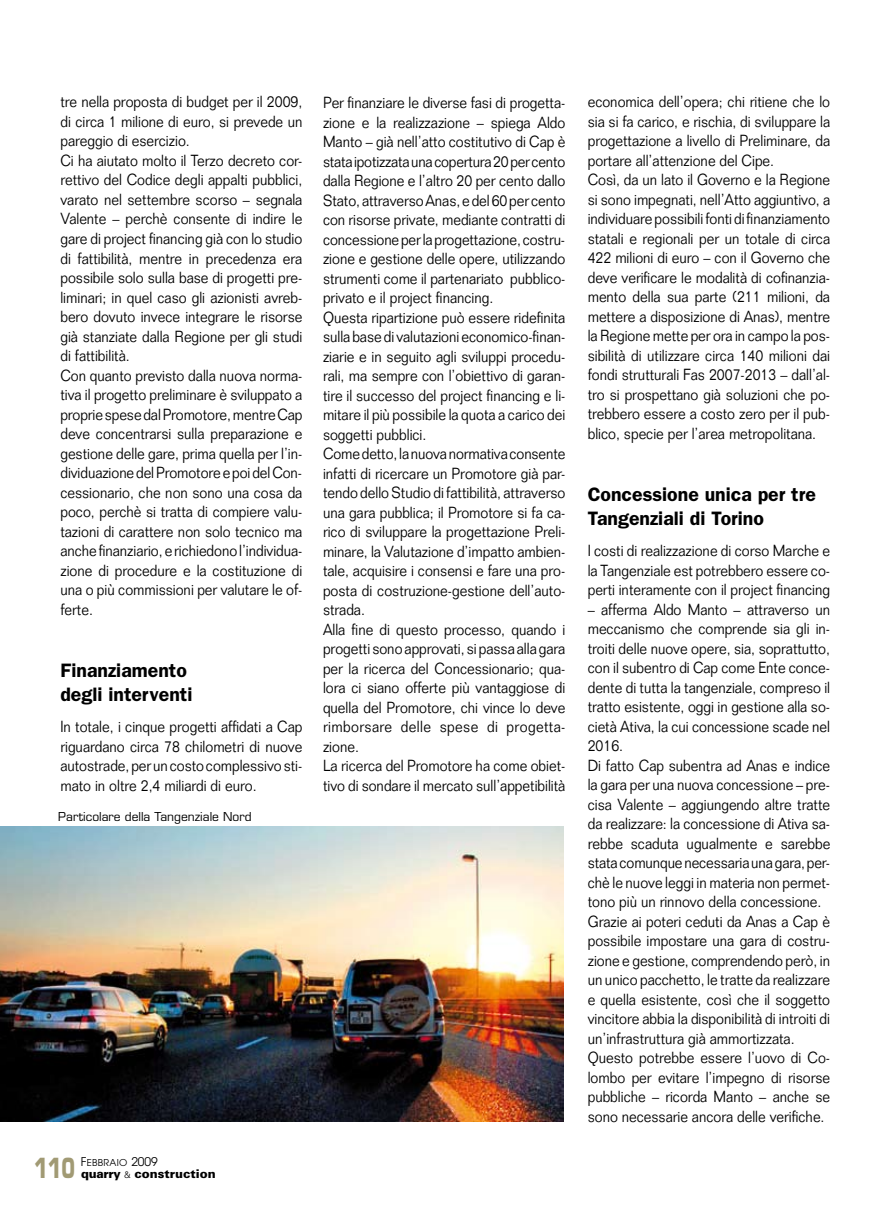
<style>
.page{position:relative;width:893px;height:1212px;background:#fff}
.page>*{position:absolute;margin:0;border:0;box-sizing:border-box;transform-origin:0 0}
.t1{font:700 27px "Eurostile";color:#a19a74;scale:.7 1}
.t2{font:600 19.5px/23.4px "Franklin Gothic";color:#000}
.t3{font:300 15.75px/19.5px "Folio";color:#000;scale:.9 1}
.t4{font:12px "Eurostile";color:#000}
.t5{font:900 12px "Univers";color:#000}
.t6{font:9.45px "Avant Garde";letter-spacing:.03em;color:#000}
.s1{font-size:12px}
.s2{font-weight:300;font-size:9px}
</style>
<div class="page">
<img style="left:0;top:826px;width:564px;height:296px">
<p class="t3" style="left:60px;top:92px;width:271px">tre nella proposta di budget per il 2009, di circa 1 milione di euro, si prevede un pareggio di esercizio.<br>Ci ha aiutato molto il Terzo decreto cor&shy;rettivo del Codice degli appalti pubblici, varato nel settembre scorso – segnala Valente – perchè consente di indire le gare di project financing già con lo studio di fattibilità, mentre in precedenza era possibile solo sulla base di progetti pre&shy;liminari; in quel caso gli azionisti avreb&shy;bero dovuto invece integrare le risorse già stanziate dalla Regione per gli studi di fattibilità.<br>Con quanto previsto dalla nuova norma&shy;tiva il progetto preliminare è sviluppato a proprie spese dal Promotore, mentre Cap deve concentrarsi sulla preparazione e gestione delle gare, prima quella per l’in&shy;dividuazione del Promotore e poi del Con&shy;cessionario, che non sono una cosa da poco, perchè si tratta di compiere valu&shy;tazioni di carattere non solo tecnico ma anche finanziario, e richiedono l’individua&shy;zione di procedure e la costituzione di una o più commissioni per valutare le of&shy;ferte.</p>
<p class="t2" style="left:60px;top:659px;width:134px">Finanziamento degli interventi</p>
<p class="t3" style="left:60px;top:717px;width:270px;text-align:justify">In totale, i cinque progetti affidati a Cap riguardano circa 78 chilometri di nuove autostrade, per un costo complessivo sti&shy;mato in oltre 2,4 miliardi di euro.</p>
<p class="t4" style="left:58px;top:809px;width:195px">Particolare della Tangenziale Nord</p>
<p class="t6" style="left:81px;top:1157px;width:79px"><span class="s1">F</span>EBBRAIO <span class="s1">2009</span></p>
<h1 class="t1" style="left:34px;top:1151px;width:60px">110</h1>
<p class="t5" style="left:81px;top:1166px;width:136px">quarry <span class="s2">&amp;</span> construction</p>
<p class="t3" style="left:323px;top:93px;width:271px">Per finanziare le diverse fasi di progetta&shy;zione e la realizzazione – spiega Aldo Manto – già nell’atto costitutivo di Cap è stata ipotizzata una copertura 20 per cento dalla Regione e l’altro 20 per cento dallo Stato, attraverso Anas, e del 60 per cento con risorse private, mediante contratti di concessione per la progettazione, costru&shy;zione e gestione delle opere, utilizzando strumenti come il partenariato pubblico&shy;privato e il project financing.<br>Questa ripartizione può essere ridefinita sulla base di valutazioni economico-finan&shy;ziarie e in seguito agli sviluppi procedu&shy;rali, ma sempre con l’obiettivo di garan&shy;tire il successo del project financing e li&shy;mitare il più possibile la quota a carico dei soggetti pubblici.<br>Come detto, la nuova normativa consente infatti di ricercare un Promotore già par&shy;tendo dello Studio di fattibilità, attraverso una gara pubblica; il Promotore si fa ca&shy;rico di sviluppare la progettazione Preli&shy;minare, la Valutazione d’impatto ambien&shy;tale, acquisire i consensi e fare una pro&shy;posta di costruzione-gestione dell’auto&shy;strada.<br>Alla fine di questo processo, quando i progetti sono approvati, si passa alla gara per la ricerca del Concessionario; qua&shy;lora ci siano offerte più vantaggiose di quella del Promotore, chi vince lo deve rimborsare delle spese di progetta&shy;zione.<br>La ricerca del Promotore ha come obiet&shy;tivo di sondare il mercato sull’appetibilità</p>
<p class="t3" style="left:588px;top:92px;width:271px">economica dell’opera; chi ritiene che lo sia si fa carico, e rischia, di sviluppare la progettazione a livello di Preliminare, da portare all’attenzione del Cipe.<br>Così, da un lato il Governo e la Regione si sono impegnati, nell’Atto aggiuntivo, a individuare possibili fonti di finanziamento statali e regionali per un totale di circa 422 milioni di euro – con il Governo che deve verificare le modalità di cofinanzia&shy;mento della sua parte (211 milioni, da mettere a disposizione di Anas), mentre la Regione mette per ora in campo la pos&shy;sibilità di utilizzare circa 140 milioni dai fondi strutturali Fas 2007-2013 – dall’al&shy;tro si prospettano già soluzioni che po&shy;trebbero essere a costo zero per il pub&shy;blico, specie per l’area metropolitana.</p>
<p class="t2" style="left:588px;top:483px;width:230px">Concessione unica per tre<br>Tangenziali di Torino</p>
<p class="t3" style="left:588px;top:541px;width:271px;text-align:justify">I costi di realizzazione di corso Marche e la Tangenziale est potrebbero essere co&shy;perti interamente con il project financing</p>
<p class="t3" style="left:588px;top:600px;width:271px">– afferma Aldo Manto – attraverso un meccanismo che comprende sia gli in&shy;troiti delle nuove opere, sia, soprattutto, con il subentro di Cap come Ente conce&shy;dente di tutta la tangenziale, compreso il tratto esistente, oggi in gestione alla so&shy;cietà Ativa, la cui concessione scade nel 2016.<br>Di fatto Cap subentra ad Anas e indice la gara per una nuova concessione – pre&shy;cisa Valente – aggiungendo altre tratte da realizzare: la concessione di Ativa sa&shy;rebbe scaduta ugualmente e sarebbe stata comunque necessaria una gara, per&shy;chè le nuove leggi in materia non permet&shy;tono più un rinnovo della concessione.<br>Grazie ai poteri ceduti da Anas a Cap è possibile impostare una gara di costru&shy;zione e gestione, comprendendo però, in un unico pacchetto, le tratte da realizzare e quella esistente, così che il soggetto vincitore abbia la disponibilità di introiti di un’infrastruttura già ammortizzata.<br>Questo potrebbe essere l’uovo di Co&shy;lombo per evitare l’impegno di risorse pubbliche – ricorda Manto – anche se sono necessarie ancora delle verifiche.</p>
</div>
